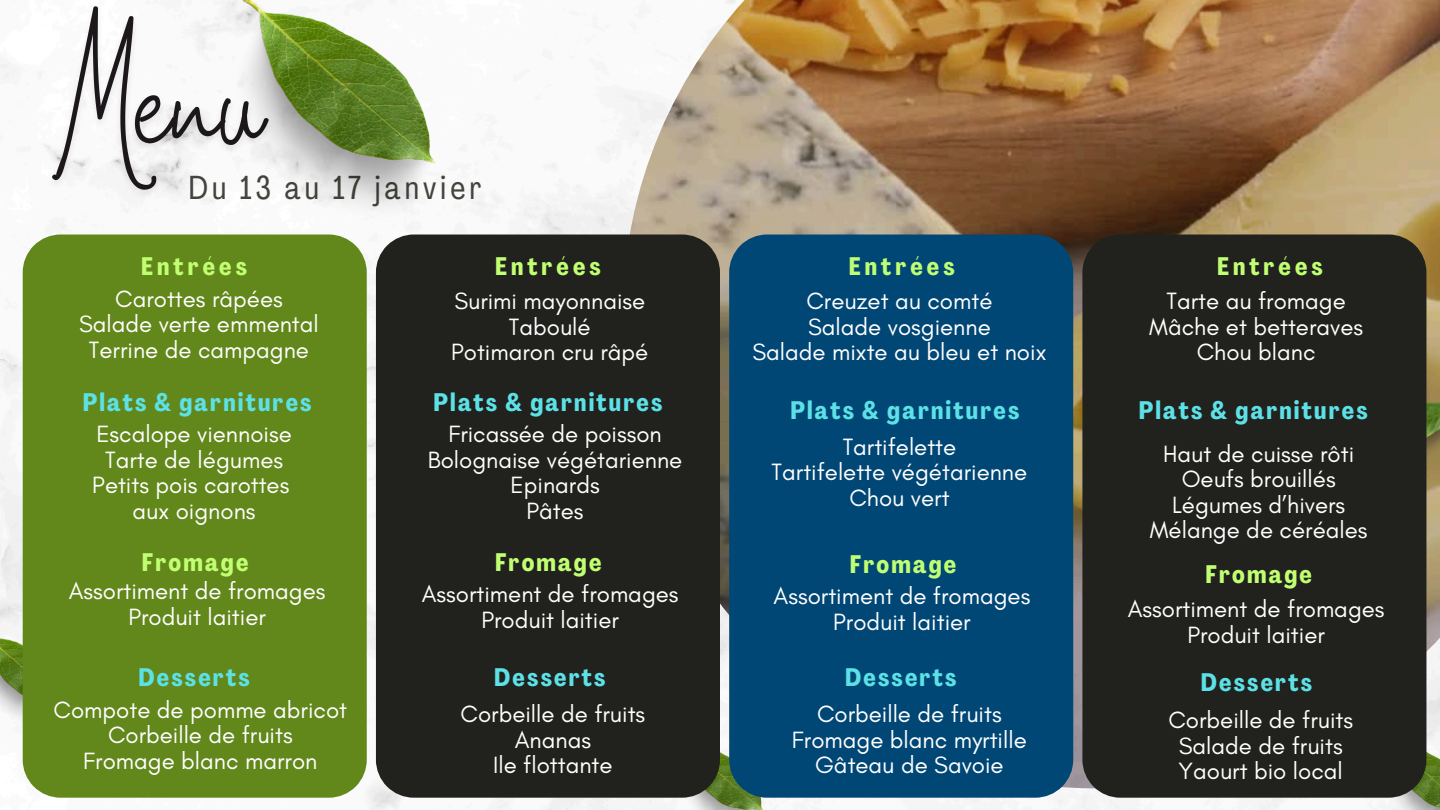
<style>
.page{position:relative;width:1440px;height:810px;background:#fff}
.page>*{position:absolute;margin:0;border:0;box-sizing:border-box;transform-origin:0 0}
.t1{font:32.85px "Agrandir Tight";letter-spacing:.12em;color:#44443e}
.t2{font:700 25px "Agrandir Tight";letter-spacing:.09em;color:#5ce1e6}
.t3{font:700 25px "Agrandir Tight";letter-spacing:.165em;color:#c1ff72}
.t4{font:700 25px "Agrandir Tight";letter-spacing:.09em;color:#c1ff72}
.t5{font:24px "Glacial Indifference";color:#fff}
</style>
<div class="page">
<img style="left:0;top:60px;width:1301px;height:750px">
<img style="left:675px;top:788px;width:88px;height:22px">
<img style="left:1391px;top:788px;width:49px;height:22px">
<img style="left:623px;top:0;width:817px;height:788px">
<img style="left:0;top:631px;width:23px;height:98px">
<img style="left:1426px;top:376px;width:14px;height:104px">
<div style="left:23px;top:235px;width:344px;height:563px;background:#62871a"></div>
<div style="left:376px;top:235px;width:344px;height:563px;background:#21211e"></div>
<div style="left:729px;top:235px;width:344px;height:563px;background:#004776"></div>
<div style="left:1082px;top:235px;width:344px;height:563px;background:#21211e"></div>
<img style="left:42px;top:0;width:239px;height:232px">
<img style="left:231px;top:0;width:204px;height:225px">
<p class="t1" style="left:188px;top:174px;width:295px">Du 13 au 17 janvier</p>
<p class="t3" style="left:141px;top:256px;width:107px">Entrées</p>
<p class="t5" style="left:115px;top:284px;width:169px">Carottes râpées</p>
<p class="t5" style="left:79px;top:309px;width:241px">Salade verte emmental</p>
<p class="t5" style="left:89px;top:335px;width:222px">Terrine de campagne</p>
<p class="t2" style="left:83px;top:392px;width:230px">Plats &amp; garnitures</p>
<p class="t5" style="left:96px;top:420px;width:197px">Escalope viennoise</p>
<p class="t5" style="left:105px;top:445px;width:179px">Tarte de légumes</p>
<p class="t5" style="left:92px;top:471px;width:199px">Petits pois carottes</p>
<p class="t5" style="left:133px;top:496px;width:124px">aux oignons</p>
<p class="t4" style="left:142px;top:552px;width:108px">Fromage</p>
<p class="t5" style="left:69px;top:577px;width:258px">Assortiment de fromages</p>
<p class="t5" style="left:128px;top:602px;width:139px">Produit laitier</p>
<p class="t2" style="left:138px;top:667px;width:113px">Desserts</p>
<p class="t5" style="left:54px;top:695px;width:295px">Compote de pomme abricot</p>
<p class="t5" style="left:108px;top:720px;width:186px">Corbeille de fruits</p>
<p class="t5" style="left:83px;top:746px;width:236px">Fromage blanc marron</p>
<p class="t3" style="left:495px;top:256px;width:107px">Entrées</p>
<p class="t3" style="left:849px;top:256px;width:107px">Entrées</p>
<p class="t5" style="left:454px;top:287px;width:192px">Surimi mayonnaise</p>
<p class="t5" style="left:509px;top:312px;width:83px">Taboulé</p>
<p class="t5" style="left:451px;top:338px;width:199px">Potimaron cru râpé</p>
<h3 class="t5" style="left:806px;top:287px;width:188px">Creuzet au comté</h3>
<h3 class="t5" style="left:808px;top:312px;width:184px">Salade vosgienne</h3>
<h3 class="t5" style="left:753px;top:338px;width:295px">Salade mixte au bleu et noix</h3>
<p class="t2" style="left:434px;top:392px;width:230px">Plats &amp; garnitures</p>
<p class="t2" style="left:790px;top:400px;width:230px">Plats &amp; garnitures</p>
<h3 class="t5" style="left:448px;top:420px;width:215px">Fricassée de poisson</h3>
<h3 class="t5" style="left:428px;top:445px;width:256px">Bolognaise végétarienne</h3>
<h3 class="t5" style="left:511px;top:471px;width:91px">Epinards</h3>
<h3 class="t5" style="left:527px;top:496px;width:58px">Pâtes</h3>
<h3 class="t5" style="left:843px;top:432px;width:115px">Tartifelette</h3>
<h3 class="t5" style="left:772px;top:457px;width:257px">Tartifelette végétarienne</h3>
<p class="t5" style="left:849px;top:483px;width:102px">Chou vert</p>
<p class="t4" style="left:495px;top:552px;width:108px">Fromage</p>
<h2 class="t4" style="left:850px;top:554px;width:108px">Fromage</h2>
<h3 class="t5" style="left:422px;top:579px;width:258px">Assortiment de fromages</h3>
<h3 class="t5" style="left:481px;top:605px;width:139px">Produit laitier</h3>
<p class="t5" style="left:774px;top:581px;width:258px">Assortiment de fromages</p>
<p class="t5" style="left:833px;top:607px;width:139px">Produit laitier</p>
<h3 class="t2" style="left:494px;top:667px;width:113px">Desserts</h3>
<h3 class="t2" style="left:845px;top:667px;width:113px">Desserts</h3>
<h3 class="t5" style="left:461px;top:699px;width:186px">Corbeille de fruits</h3>
<h3 class="t5" style="left:515px;top:725px;width:78px">Ananas</h3>
<h3 class="t5" style="left:493px;top:750px;width:121px">Ile flottante</h3>
<p class="t5" style="left:817px;top:699px;width:186px">Corbeille de fruits</p>
<p class="t5" style="left:792px;top:725px;width:236px">Fromage blanc myrtille</p>
<p class="t5" style="left:815px;top:750px;width:190px">Gâteau de Savoie</p>
<p class="t3" style="left:1217px;top:256px;width:107px">Entrées</p>
<p class="t5" style="left:1167px;top:287px;width:181px">Tarte au fromage</p>
<p class="t5" style="left:1149px;top:312px;width:215px">Mâche et betteraves</p>
<p class="t5" style="left:1197px;top:338px;width:120px">Chou blanc</p>
<p class="t2" style="left:1139px;top:401px;width:230px">Plats &amp; garnitures</p>
<p class="t5" style="left:1163px;top:439px;width:193px">Haut de cuisse rôti</p>
<p class="t5" style="left:1182px;top:464px;width:156px">Oeufs brouillés</p>
<p class="t5" style="left:1172px;top:490px;width:175px">Légumes d’hivers</p>
<p class="t5" style="left:1150px;top:515px;width:219px">Mélange de céréales</p>
<p class="t4" style="left:1205px;top:564px;width:108px">Fromage</p>
<p class="t5" style="left:1128px;top:595px;width:258px">Assortiment de fromages</p>
<p class="t5" style="left:1187px;top:620px;width:139px">Produit laitier</p>
<p class="t2" style="left:1201px;top:672px;width:113px">Desserts</p>
<p class="t5" style="left:1168px;top:706px;width:186px">Corbeille de fruits</p>
<p class="t5" style="left:1179px;top:731px;width:165px">Salade de fruits</p>
<p class="t5" style="left:1179px;top:757px;width:166px">Yaourt bio local</p>
</div>
